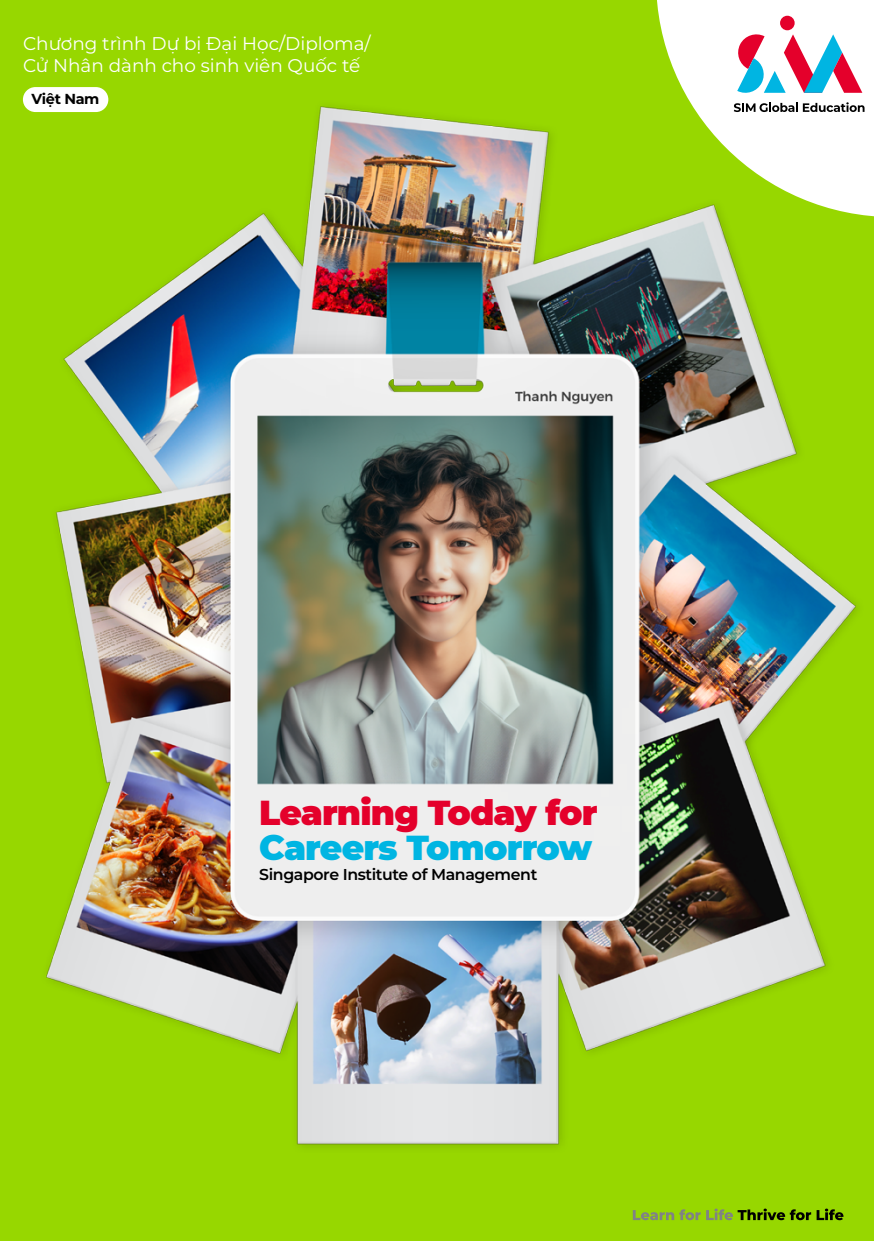
<style>
.page{position:relative;width:874px;height:1241px;background:#fff}
.page>*{position:absolute;margin:0;border:0;box-sizing:border-box;transform-origin:0 0}
.t1{font:900 34.48px "Montserrat";letter-spacing:-.025em;color:#e4002b}
.t2{font:900 34.48px "Montserrat";letter-spacing:-.025em;color:#00b5e2}
.t3{font:100 18.38px/22.1px "Montserrat";color:#fff}
.t4{font:600 15.75px "Montserrat";letter-spacing:-.025em;color:#000}
.t5{font:700 14.53px "Montserrat";letter-spacing:-.025em;color:#000}
</style>
<div class="page">
<img style="left:0;top:0;width:873px;height:1240px">
<svg style="left:632px;top:1208px;width:178px;height:11px;background:#7aa31b"></svg>
<svg style="left:816px;top:1208px;width:27px;height:11px"></svg>
<div style="left:23px;top:87px;width:85px;height:25px;background:#fff;border-radius:12px"></div>
<p class="t3" style="left:23px;top:32px;width:349px">Chương trình Dự bị Đại Học/Diploma/<br>Cử Nhân dành cho sinh viên Quốc tế</p>
<p class="t5" style="left:31px;top:88px;width:69px">Việt Nam</p>
<h1 class="t1" style="left:259px;top:787px;width:339px">Learning Today for</h1>
<h1 class="t2" style="left:259px;top:821px;width:334px">Careers Tomorrow</h1>
<p class="t4" style="left:259px;top:863px;width:279px">Singapore Institute of Management</p>
</div>
